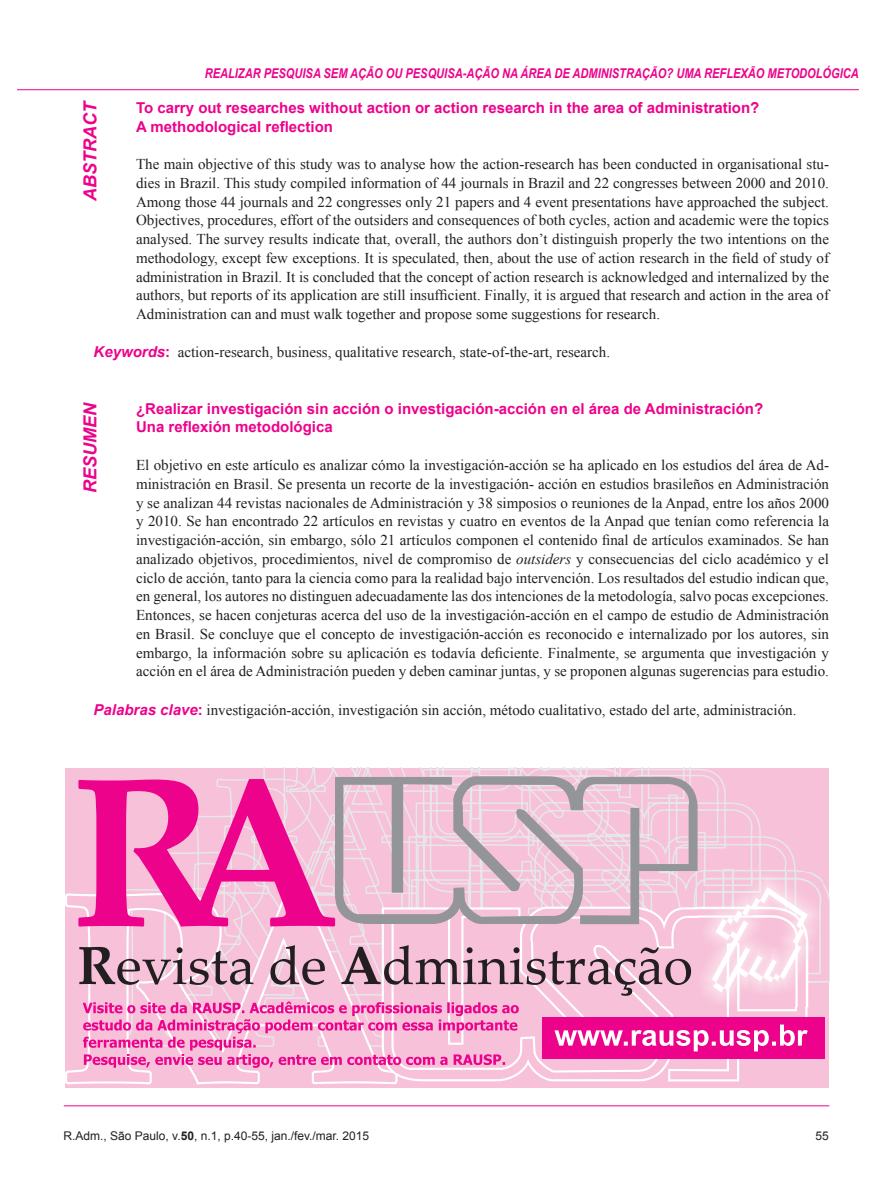
<style>
.page{position:relative;width:893px;height:1191px;background:#fff}
.page>*{position:absolute;margin:0;border:0;box-sizing:border-box;transform-origin:0 0}
.Virado{font:italic 700 18px "Arial";letter-spacing:-.01em;color:#ed028c}
.Resumo{font:15px/18.8px "Times New Roman";color:#231f20;text-align:justify}
.ResumoT{font:700 15px/18.8px "Arial";color:#ed028c}
.Palavra{font:15px "Times New Roman";color:#231f20}
.t1{font:italic 700 13.5px "Arial Narrow";color:#ed028c}
.t2{font:12px "Arial";color:#231f20}
.s1{font-family:"Arial";font-weight:700;font-style:italic;color:#ed028c}
.s2{font-family:"Arial";font-weight:700;color:#ed028c}
.s3{font-style:italic}
.s4{font-weight:700}
</style>
<div class="page">
<hr style="left:64px;top:1105px;width:765px;height:1px;background:#ed028c">
<hr style="left:17px;top:89px;width:842px;height:1px;background:#ed028c">
<div style="left:66px;top:768px;width:763px;height:319px;background:#f7c1d9"></div>
<svg style="left:65px;top:891px;width:333px;height:194px"></svg>
<svg style="left:401px;top:767px;width:428px;height:240px"></svg>
<svg style="left:381px;top:925px;width:427px;height:157px"></svg>
<svg style="left:83px;top:1001px;width:436px;height:66px"></svg>
<div style="left:542px;top:1017px;width:283px;height:41px;background:#ed028c"></div>
<svg style="left:554px;top:1024px;width:254px;height:27px"></svg>
<svg style="left:79px;top:945px;width:612px;height:50px"></svg>
<svg style="left:335px;top:776px;width:363px;height:149px"></svg>
<svg style="left:78px;top:779px;width:257px;height:147px"></svg>
<img style="left:697px;top:872px;width:125px;height:134px">
<svg style="left:712px;top:887px;width:96px;height:105px"></svg>
<p class="t1" style="left:205px;top:63px;width:656px">REALIZAR PESQUISA SEM AÇÃO OU PESQUISA-AÇÃO NA ÁREA DE ADMINISTRAÇÃO? UMA REFLEXÃO METODOLÓGICA</p>
<p class="ResumoT" style="left:136px;top:98px;width:625px">To carry out researches without action or action research in the area of administration?<br>A methodological reflection</p>
<p class="Resumo" style="left:136px;top:154px;width:694px">The main objective of this study was to analyse how the action-research has been conducted in organisational stu&shy;dies in Brazil. This study compiled information of 44 journals in Brazil and 22 congresses between 2000 and 2010.<br>Among those 44 journals and 22 congresses only 21 papers and 4 event presentations have approached the subject.<br>Objectives, procedures, effort of the outsiders and consequences of both cycles, action and academic were the topics analysed. The survey results indicate that, overall, the authors don’t distinguish properly the two intentions on the methodology, except few exceptions. It is speculated, then, about the use of action research in the field of study of administration in Brazil. It is concluded that the concept of action research is acknowledged and internalized by the authors, but reports of its application are still insufficient. Finally, it is argued that research and action in the area of Administration can and must walk together and propose some suggestions for research.</p>
<p class="Palavra" style="left:94px;top:342px;width:518px"><span class="s1">Keywords</span><span class="s2">:</span> action-research, business, qualitative research, state-of-the-art, research.</p>
<p class="Virado" style="left:80px;top:201px;width:102px;rotate:-90deg">ABSTRACT</p>
<p class="Virado" style="left:80px;top:493px;width:92px;rotate:-90deg">RESUMEN</p>
<p class="ResumoT" style="left:136px;top:399px;width:629px">¿Realizar investigación sin acción o investigación-acción en el área de Administración?<br>Una reflexión metodológica</p>
<p class="Resumo" style="left:136px;top:455px;width:694px">El objetivo en este artículo es analizar cómo la investigación-acción se ha aplicado en los estudios del área de Ad&shy;ministración en Brasil. Se presenta un recorte de la investigación- acción en estudios brasileños en Administración y se analizan 44 revistas nacionales de Administración y 38 simposios o reuniones de la Anpad, entre los años 2000 y 2010. Se han encontrado 22 artículos en revistas y cuatro en eventos de la Anpad que tenían como referencia la investigación-acción, sin embargo, sólo 21 artículos componen el contenido final de artículos examinados. Se han analizado objetivos, procedimientos, nivel de compromiso de <span class="s3">outsiders</span> y consecuencias del ciclo académico y el ciclo de acción, tanto para la ciencia como para la realidad bajo intervención. Los resultados del estudio indican que, en general, los autores no distinguen adecuadamente las dos intenciones de la metodología, salvo pocas excepciones.<br>Entonces, se hacen conjeturas acerca del uso de la investigación-acción en el campo de estudio de Administración en Brasil. Se concluye que el concepto de investigación-acción es reconocido e internalizado por los autores, sin embargo, la información sobre su aplicación es todavía deficiente. Finalmente, se argumenta que investigación y acción en el área de Administración pueden y deben caminar juntas, y se proponen algunas sugerencias para estudio.</p>
<p class="Palavra" style="left:94px;top:699px;width:704px"><span class="s1">Palabras clave</span><span class="s2">:</span> investigación-acción, investigación sin acción, método cualitativo, estado del arte, administración.</p>
<p class="t2" style="left:64px;top:1129px;width:307px">R.Adm., São Paulo, v.<span class="s4">50</span>, n.1, p.40-55, jan./fev./mar. 2015</p>
<p class="t2" style="left:816px;top:1129px;width:15px">55</p>
</div>
